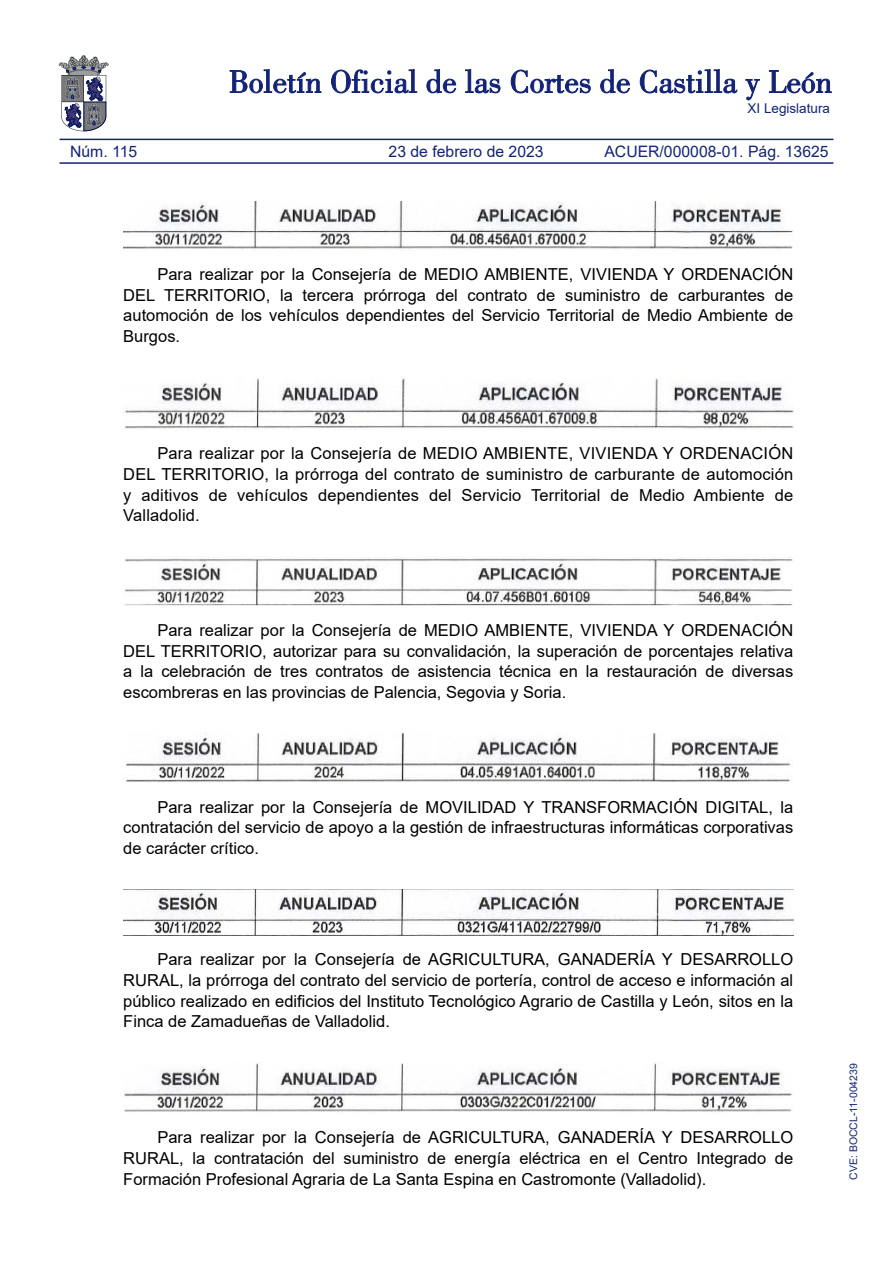
<style>
.page{position:relative;width:893px;height:1263px;background:#fff}
.page>*{position:absolute;margin:0;border:0;box-sizing:border-box;transform-origin:0 0}
.TextoCuerpo{font:16.5px/20.7px "Arial";color:#000;text-align:justify}
.t1{font:15.75px "Arial";color:#132477}
.t2{font:13.5px "Arial";color:#132477}
.t3{font:10.5px "Arial";color:#132477}
</style>
<div class="page">
<svg style="left:230px;top:69px;width:91px;height:24px"></svg>
<svg style="left:331px;top:69px;width:86px;height:24px"></svg>
<svg style="left:426px;top:69px;width:30px;height:24px"></svg>
<svg style="left:465px;top:69px;width:35px;height:24px"></svg>
<svg style="left:511px;top:70px;width:80px;height:23px"></svg>
<svg style="left:600px;top:69px;width:30px;height:24px"></svg>
<svg style="left:640px;top:69px;width:97px;height:24px"></svg>
<svg style="left:745px;top:79px;width:15px;height:21px"></svg>
<svg style="left:769px;top:70px;width:63px;height:23px"></svg>
<svg style="left:59px;top:55px;width:50px;height:76px"></svg>
<hr style="left:60px;top:162px;width:773px;height:2px;background:#132477">
<hr style="left:60px;top:139px;width:773px;height:1px;background:#132477">
<img style="left:123px;top:202px;width:670px;height:49px">
<img style="left:125px;top:378px;width:668px;height:51px">
<img style="left:124px;top:558px;width:669px;height:48px">
<img style="left:126px;top:733px;width:665px;height:49px">
<img style="left:123px;top:889px;width:670px;height:47px">
<img style="left:124px;top:1062px;width:668px;height:50px">
<p class="t2" style="left:747px;top:99px;width:84px">XI Legislatura</p>
<p class="t1" style="left:70px;top:140px;width:69px">Núm. 115</p>
<p class="t1" style="left:389px;top:140px;width:156px">23 de febrero de 2023</p>
<p class="t1" style="left:604px;top:140px;width:226px">ACUER/000008-01. Pág. 13625</p>
<p class="TextoCuerpo" style="left:123px;top:264px;width:671px;text-indent:34px">Para realizar por la Consejería de MEDIO AMBIENTE, VIVIENDA Y ORDENACIÓN DEL TERRITORIO, la tercera prórroga del contrato de suministro de carburantes de automoción de los vehículos dependientes del Servicio Territorial de Medio Ambiente de Burgos.</p>
<p class="TextoCuerpo" style="left:123px;top:443px;width:671px;text-indent:34px">Para realizar por la Consejería de MEDIO AMBIENTE, VIVIENDA Y ORDENACIÓN DEL TERRITORIO, la prórroga del contrato de suministro de carburante de automoción y aditivos de vehículos dependientes del Servicio Territorial de Medio Ambiente de Valladolid.</p>
<p class="TextoCuerpo" style="left:123px;top:620px;width:671px;text-indent:34px">Para realizar por la Consejería de MEDIO AMBIENTE, VIVIENDA Y ORDENACIÓN DEL TERRITORIO, autorizar para su convalidación, la superación de porcentajes relativa a la celebración de tres contratos de asistencia técnica en la restauración de diversas escombreras en las provincias de Palencia, Segovia y Soria.</p>
<p class="TextoCuerpo" style="left:123px;top:796px;width:671px;text-indent:34px">Para realizar por la Consejería de MOVILIDAD Y TRANSFORMACIÓN DIGITAL, la contratación del servicio de apoyo a la gestión de infraestructuras informáticas corporativas de carácter crítico.</p>
<p class="TextoCuerpo" style="left:123px;top:949px;width:671px;text-indent:34px">Para realizar por la Consejería de AGRICULTURA, GANADERÍA Y DESARROLLO RURAL, la prórroga del contrato del servicio de portería, control de acceso e información al público realizado en edificios del Instituto Tecnológico Agrario de Castilla y León, sitos en la Finca de Zamadueñas de Valladolid.</p>
<p class="TextoCuerpo" style="left:123px;top:1127px;width:671px;text-indent:34px">Para realizar por la Consejería de AGRICULTURA, GANADERÍA Y DESARROLLO RURAL, la contratación del suministro de energía eléctrica en el Centro Integrado de Formación Profesional Agraria de La Santa Espina en Castromonte (Valladolid).</p>
<p class="t3" style="left:846px;top:1180px;width:118px;rotate:-90deg">CVE: BOCCL-11-004239</p>
</div>
